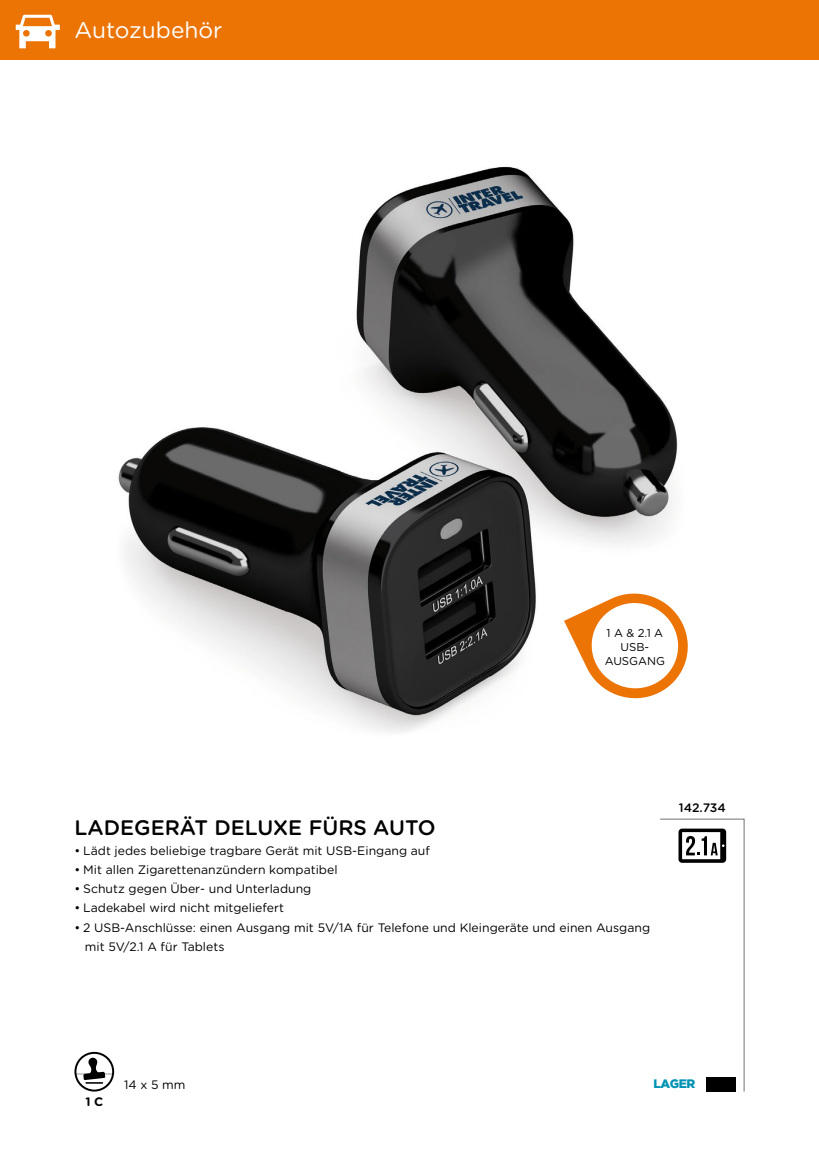
<style>
.page{position:relative;width:819px;height:1166px;background:#fff}
.page>*{position:absolute;margin:0;border:0;box-sizing:border-box;transform-origin:0 0}
.t1{font:22.75px "Gotham Rounded";color:#fff}
.t2{font:500 21px "Gotham Rounded";color:#000}
.t3{font:12.25px/19.2px "Gotham Rounded";color:#000}
.t4{font:500 12.25px "Gotham Rounded";color:#000}
.t5{font:900 12.25px "Gotham";letter-spacing:-.035em;color:#0093b4}
.t6{font:700 12.25px "Gotham Rounded";color:#000}
.t7{font:11.38px "Gotham Rounded";color:#000}
</style>
<div class="page">
<img style="left:118px;top:166px;width:560px;height:566px">
<div style="left:0;top:0;width:819px;height:60px;background:#ec7405"></div>
<svg style="left:16px;top:15px;width:44px;height:33px"></svg>
<svg style="left:660px;top:818px;width:85px;height:274px"></svg>
<svg style="left:74px;top:1052px;width:40px;height:39px"></svg>
<svg style="left:564px;top:592px;width:124px;height:108px"></svg>
<h1 class="t1" style="left:74px;top:15px;width:149px">Autozubehör</h1>
<p class="t7" style="left:606px;top:625px;width:58px">1 A &amp; 2.1 A</p>
<p class="t7" style="left:620px;top:639px;width:30px">USB-</p>
<p class="t7" style="left:604px;top:653px;width:18px">Ausga</p>
<p class="t7" style="left:647px;top:653px;width:18px">ng</p>
<h2 class="t2" style="left:74px;top:813px;width:363px">LADEGERÄT DELUXE FÜRS AUTO</h2>
<p class="t3" style="left:74px;top:840px;width:357px">• Lädt jedes beliebige tragbare Gerät mit USB-Eingang auf</p>
<p class="t3" style="left:74px;top:859px;width:264px">• Mit allen Zigarettenanzündern kompatibel</p>
<p class="t3" style="left:74px;top:879px;width:238px">• Schutz gegen Über- und Unterladung</p>
<p class="t3" style="left:74px;top:898px;width:211px">• Ladekabel wird nicht mitgeliefert</p>
<p class="t3" style="left:85px;top:917px;width:566px;text-indent:-10px">• 2 USB-Anschlüsse: einen Ausgang mit 5V/1A für Telefone und Kleingeräte und einen Ausgang mit 5V/2.1 A für Tablets</p>
<p class="t4" style="left:678px;top:799px;width:48px">142.734</p>
<p class="t6" style="left:85px;top:1092px;width:19px">1 C</p>
<p class="t3" style="left:124px;top:1074px;width:63px">14x5mm</p>
<p class="t5" style="left:653px;top:1076px;width:43px">LAGER</p>
</div>
